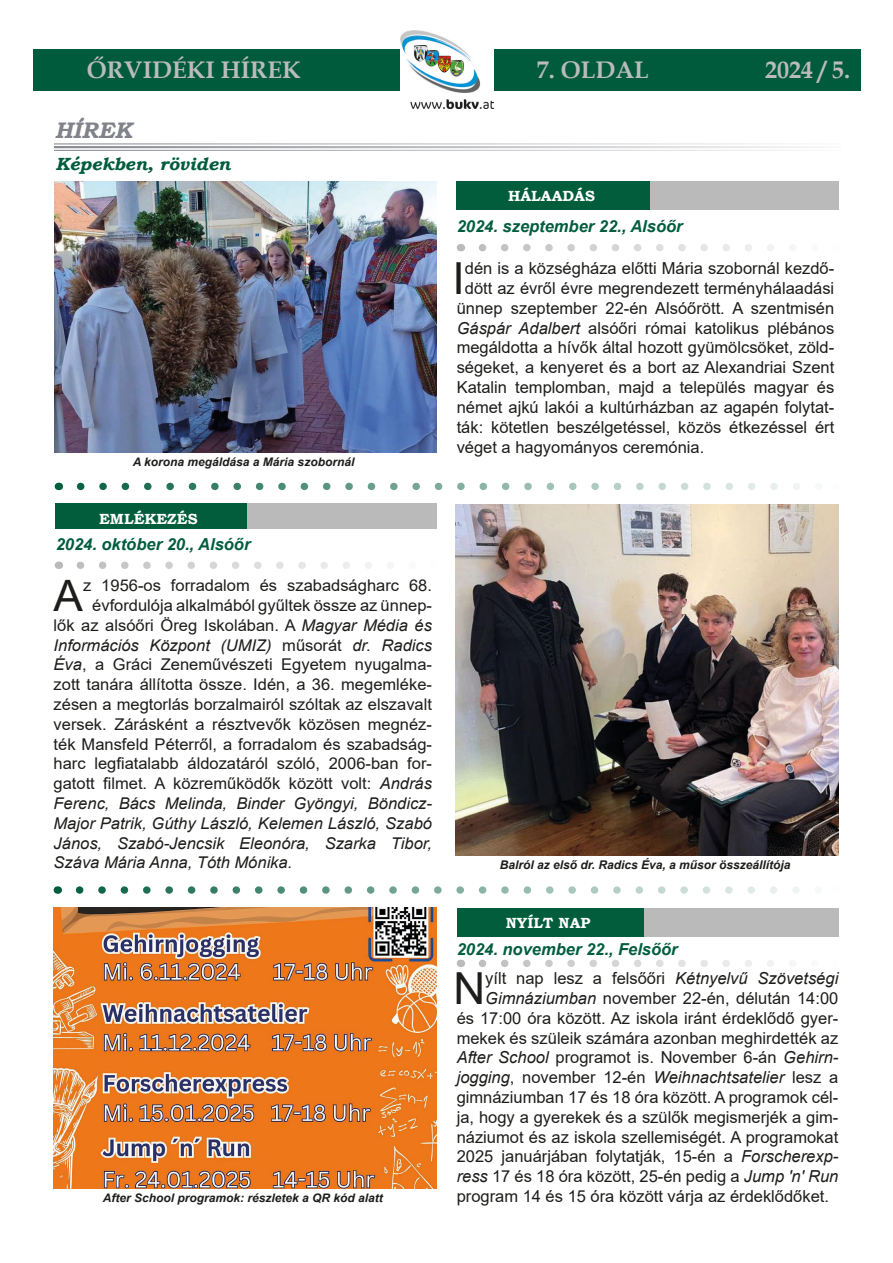
<style>
.page{position:relative;width:893px;height:1263px;background:#fff}
.page>*{position:absolute;margin:0;border:0;box-sizing:border-box;transform-origin:0 0}
.Einf__Abs{font:44.1px "Arial";color:#1d1d1b}
.t1{font:43.35px "Arial";color:#1d1d1b}
.t2{font:700 24px "Book Antiqua";color:#bbb}
.t3{font:italic 700 22.5px "Bookman Old Style";color:#81838b}
.t4{font:italic 700 17.7px "Bookman Old Style";color:#005c3d}
.Einf__Abs-2{font:16.5px "Arial";color:#1d1d1b}
.t5{font:italic 700 16.5px "Arial";color:#025d3d}
.Einf__Abs-3{font:italic 16.5px "Arial";color:#1d1d1b}
.t6{font:16.2px "Arial";color:#1d1d1b}
.t7{font:italic 16.2px "Arial";color:#1d1d1b}
.t8{font:700 14.7px "Bookman Old Style";color:#fff}
.t9{font:italic 700 12px "Arial";color:#1d1d1b}
.t10{font:italic 700 11.7px "Arial";color:#1d1d1b}
.s1{color:#fff}
.s2{font-style:italic}
.s3{font-style:normal}
</style>
<div class="page">
<div style="left:33px;top:49px;width:827px;height:41px;background:#005b3c"></div>
<img style="left:401px;top:31px;width:92px;height:77px">
<svg style="left:81px;top:483px;width:719px;height:7px"></svg>
<svg style="left:80px;top:886px;width:720px;height:8px"></svg>
<svg style="left:482px;top:960px;width:292px;height:7px"></svg>
<div style="left:240px;top:503px;width:196px;height:26px;background:#bababa"></div>
<div style="left:55px;top:503px;width:191px;height:26px;background:#025d3d"></div>
<svg style="left:80px;top:561px;width:292px;height:8px"></svg>
<hr style="left:54px;top:143px;width:787px;height:1px;background:#81838b">
<hr style="left:54px;top:146px;width:787px;height:2px;background:#81838b">
<hr style="left:54px;top:150px;width:787px;height:1px;background:#81838b">
<div style="left:457px;top:908px;width:193px;height:28px;background:#025d3d"></div>
<div style="left:644px;top:908px;width:194px;height:28px;background:#bababa"></div>
<div style="left:457px;top:181px;width:200px;height:28px;background:#025d3d"></div>
<div style="left:651px;top:181px;width:188px;height:28px;background:#bababa"></div>
<svg style="left:482px;top:244px;width:292px;height:7px"></svg>
<img style="left:55px;top:182px;width:381px;height:270px">
<img style="left:456px;top:504px;width:382px;height:351px">
<img style="left:54px;top:908px;width:382px;height:280px">
<p class="t2" style="left:87px;top:54px;width:215px">ŐRVIDÉKI HÍREK</p>
<p class="t2" style="left:537px;top:54px;width:113px">7. OLDAL</p>
<p class="t2" style="left:765px;top:54px;width:87px">2024 / 5.</p>
<p class="t3" style="left:55px;top:113px;width:78px">HÍREK</p>
<p class="t4" style="left:55px;top:151px;width:176px">Képekben, röviden</p>
<p class="t10" style="left:133px;top:454px;width:223px">A korona megáldása a Mária szobornál</p>
<p class="t8" style="left:99px;top:508px;width:100px">EMLÉKEZÉS</p>
<p class="t5" style="left:56px;top:533px;width:196px">2024. október 20., Alsóőr</p>
<p class="t1" style="left:54px;top:566px;width:31px">A</p>
<p class="t6" style="left:83px;top:574px;width:350px">z 1956-os forradalom és szabadságharc 68.</p>
<p class="t6" style="left:83px;top:594px;width:350px"><span class="s1">e</span>évfordulója alkalmából gyűltek össze az ünnep-</p>
<p class="t6" style="left:54px;top:614px;width:380px">lők az alsóőri Öreg Iskolában. A <span class="s2">Magyar Média és</span></p>
<p class="t7" style="left:54px;top:634px;width:380px">Információs Központ (UMIZ) <span class="s3">műsorát</span> dr. Radics</p>
<p class="t6" style="left:54px;top:653px;width:380px"><span class="s2">Éva</span>, a Gráci Zeneművészeti Egyetem nyugalma-</p>
<p class="t6" style="left:54px;top:673px;width:380px">zott tanára állította össze. Idén, a 36. megemléke-</p>
<p class="t6" style="left:54px;top:693px;width:380px">zésen a megtorlás borzalmairól szóltak az elszavalt</p>
<p class="t6" style="left:54px;top:713px;width:380px">versek. Zárásként a résztvevők közösen megnéz-</p>
<p class="t6" style="left:54px;top:733px;width:380px">ték Mansfeld Péterről, a forradalom és szabadság-</p>
<p class="t6" style="left:54px;top:752px;width:380px">harc legfiatalabb áldozatáról szóló, 2006-ban for-</p>
<p class="t6" style="left:54px;top:772px;width:380px">gatott filmet. A közreműködők között volt: <span class="s2">András</span></p>
<p class="t7" style="left:54px;top:793px;width:380px">Ferenc, Bács Melinda, Binder Gyöngyi, Böndicz-</p>
<p class="t7" style="left:54px;top:813px;width:380px">Major Patrik, Gúthy László, Kelemen László, Szabó</p>
<p class="t7" style="left:54px;top:832px;width:380px">János, Szabó-Jencsik Eleonóra, Szarka Tibor,</p>
<p class="t7" style="left:54px;top:852px;width:240px">Száva Mária Anna, Tóth Mónika.</p>
<p class="t10" style="left:103px;top:1190px;width:282px">After School programok: részletek a QR kód alatt</p>
<p class="t8" style="left:508px;top:186px;width:88px">HÁLAADÁS</p>
<p class="t5" style="left:457px;top:215px;width:227px">2024. szeptember 22., Alsóőr</p>
<p class="Einf__Abs" style="left:453px;top:248px;width:14px">I</p>
<p class="Einf__Abs-2" style="left:465px;top:257px;width:371px">dén is a községháza előtti Mária szobornál kezdő-</p>
<p class="Einf__Abs-2" style="left:465px;top:277px;width:371px">dött az évről évre megrendezett terményhálaadási</p>
<p class="Einf__Abs-2" style="left:457px;top:297px;width:379px">ünnep szeptember 22-én Alsóőrött. A szentmisén</p>
<p class="Einf__Abs-2" style="left:457px;top:316px;width:379px"><span class="s2">Gáspár Adalbert</span> alsóőri római katolikus plébános</p>
<p class="Einf__Abs-2" style="left:457px;top:336px;width:379px">megáldotta a hívők által hozott gyümölcsöket, zöld-</p>
<p class="Einf__Abs-2" style="left:457px;top:356px;width:379px">ségeket, a kenyeret és a bort az Alexandriai Szent</p>
<p class="Einf__Abs-2" style="left:457px;top:376px;width:379px">Katalin templomban, majd a település magyar és</p>
<p class="Einf__Abs-2" style="left:457px;top:396px;width:379px">német ajkú lakói a kultúrházban az agapén folytat-</p>
<p class="Einf__Abs-2" style="left:457px;top:415px;width:379px">ták: kötetlen beszélgetéssel, közös étkezéssel ért</p>
<p class="Einf__Abs-2" style="left:457px;top:435px;width:249px">véget a hagyományos ceremónia.</p>
<p class="t9" style="left:500px;top:857px;width:292px">Balról az első dr. Radics Éva, a műsor összeállítója</p>
<p class="t8" style="left:506px;top:913px;width:86px">NYÍLT NAP</p>
<p class="t5" style="left:457px;top:938px;width:223px">2024. november 22., Felsőőr</p>
<p class="Einf__Abs" style="left:453px;top:958px;width:33px">N</p>
<p class="Einf__Abs-2" style="left:485px;top:967px;width:355px">yílt nap lesz a felsőőri <span class="s2">Kétnyelvű Szövetségi</span></p>
<p class="Einf__Abs-2" style="left:485px;top:987px;width:355px"><span class="s2">Gimnáziumban</span> november 22-én, délután 14:00</p>
<p class="Einf__Abs-2" style="left:457px;top:1006px;width:383px">és 17:00 óra között. Az iskola iránt érdeklődő gyer-</p>
<p class="Einf__Abs-2" style="left:457px;top:1026px;width:383px">mekek és szüleik számára azonban meghirdették az</p>
<p class="Einf__Abs-2" style="left:457px;top:1046px;width:383px"><span class="s2">After School</span> programot is. November 6-án <span class="s2">Gehirn-</span></p>
<p class="Einf__Abs-3" style="left:457px;top:1067px;width:383px">jogging<span class="s3">, november 12-én</span> Weihnachtsatelier <span class="s3">lesz a</span></p>
<p class="Einf__Abs-2" style="left:457px;top:1086px;width:383px">gimnáziumban 17 és 18 óra között. A programok cél-</p>
<p class="Einf__Abs-2" style="left:457px;top:1105px;width:383px">ja, hogy a gyerekek és a szülők megismerjék a gim-</p>
<p class="Einf__Abs-2" style="left:457px;top:1125px;width:383px">náziumot és az iskola szellemiségét. A programokat</p>
<p class="Einf__Abs-2" style="left:457px;top:1145px;width:383px">2025 januárjában folytatják, 15-én a <span class="s2">Forscherexp-</span></p>
<p class="Einf__Abs-2" style="left:457px;top:1165px;width:383px"><span class="s2">ress</span> 17 és 18 óra között, 25-én pedig a <span class="s2">Jump 'n' Run</span></p>
<p class="Einf__Abs-2" style="left:457px;top:1185px;width:374px">program 14 és 15 óra között várja az érdeklődőket.</p>
</div>
